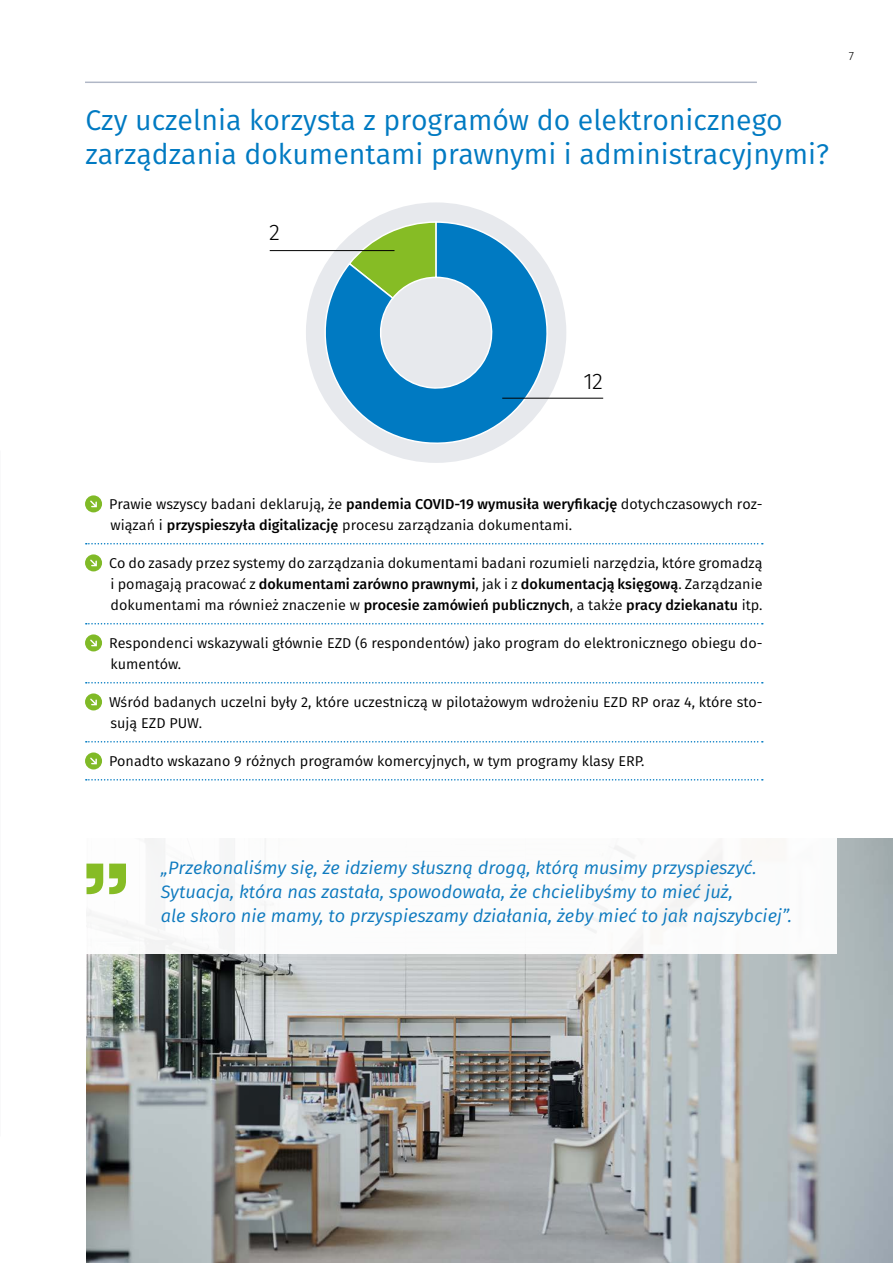
<style>
.page{position:relative;width:893px;height:1263px;background:#fff}
.page>*{position:absolute;margin:0;border:0;box-sizing:border-box;transform-origin:0 0}
.t1{font:28.5px/34.2px "Fira Sans";color:#007ac2}
.t2{font:300 22.5px "Fira Sans";color:#000}
.t3{font:italic 18px/24px "Fira Sans";color:#0e7abf}
.t4{font:14.25px/21px "Fira Sans";color:#000}
.t5{font:300 12px "Fira Sans";color:#000}
.s1{font-weight:500}
</style>
<div class="page">
<hr style="left:85px;top:82px;width:672px;height:1px;background:#b0b7c6">
<img style="left:86px;top:838px;width:807px;height:425px">
<div style="left:71px;top:823px;width:766px;height:130px;background:#fff"></div>
<svg style="left:86px;top:543px;width:677px;height:1px"></svg>
<svg style="left:86px;top:623px;width:677px;height:1px"></svg>
<svg style="left:86px;top:682px;width:677px;height:1px"></svg>
<svg style="left:86px;top:741px;width:677px;height:1px"></svg>
<svg style="left:86px;top:779px;width:677px;height:1px"></svg>
<div style="left:85px;top:495px;width:17px;height:17px;background:#80ba27;border-radius:50%"></div>
<svg style="left:90px;top:500px;width:7px;height:7px"></svg>
<div style="left:85px;top:554px;width:17px;height:17px;background:#80ba27;border-radius:50%"></div>
<svg style="left:90px;top:559px;width:7px;height:7px"></svg>
<div style="left:85px;top:634px;width:17px;height:17px;background:#80ba27;border-radius:50%"></div>
<svg style="left:90px;top:639px;width:7px;height:7px"></svg>
<div style="left:85px;top:693px;width:17px;height:17px;background:#80ba27;border-radius:50%"></div>
<svg style="left:90px;top:698px;width:7px;height:7px"></svg>
<div style="left:85px;top:752px;width:17px;height:17px;background:#80ba27;border-radius:50%"></div>
<svg style="left:90px;top:757px;width:7px;height:7px"></svg>
<div style="left:306px;top:202px;width:260px;height:261px;background:#e7e9ed;border-radius:50%"></div>
<svg style="left:318px;top:221px;width:235px;height:227px"></svg>
<hr style="left:270px;top:250px;width:124px;height:1px;background:#000">
<hr style="left:502px;top:398px;width:101px;height:1px;background:#000">
<svg style="left:86px;top:863px;width:40px;height:31px"></svg>
<h1 class="t1" style="left:85px;top:102px;width:745px">Czy uczelnia korzysta z programów do elektronicznego zarządzania dokumentami prawnymi i administracyjnymi?</h1>
<p class="t5" style="left:849px;top:47px;width:7px">7</p>
<h2 class="t2" style="left:269px;top:216px;width:12px">2</h2>
<h2 class="t2" style="left:583px;top:365px;width:21px">12</h2>
<p class="t4" style="left:109px;top:493px;width:655px">Prawie wszyscy badani deklarują, że <span class="s1">pandemia COVID-19 wymusiła weryfikację</span> dotychczasowych roz&shy;wiązań i <span class="s1">przyspieszyła digitalizację</span> procesu zarządzania dokumentami.</p>
<p class="t4" style="left:109px;top:552px;width:655px;text-align:justify">Co do zasady przez systemy do zarządzania dokumentami badani rozumieli narzędzia, które gromadzą i pomagają pracować z <span class="s1">dokumentami zarówno prawnymi</span>, jak i z <span class="s1">dokumentacją księgową</span>. Zarządzanie dokumentami ma również znaczenie w <span class="s1">procesie zamówień publicznych</span>, a także <span class="s1">pracy dziekanatu</span> itp.</p>
<p class="t4" style="left:109px;top:632px;width:655px">Respondenci wskazywali głównie EZD (6 respondentów) jako program do elektronicznego obiegu do&shy;kumentów.</p>
<p class="t4" style="left:109px;top:691px;width:655px">Wśród badanych uczelni były 2, które uczestniczą w pilotażowym wdrożeniu EZD RP oraz 4, które sto&shy;sują EZD PUW.</p>
<p class="t4" style="left:109px;top:750px;width:537px">Ponadto wskazano 9 różnych programów komercyjnych, w tym programy klasy ERP.</p>
<p class="t3" style="left:161px;top:855px;width:633px">„Przekonaliśmy się, że idziemy słuszną drogą, którą musimy przyspieszyć.<br>Sytuacja, która nas zastała, spowodowała, że chcielibyśmy to mieć już,<br>ale skoro nie mamy, to przyspieszamy działania, żeby mieć to jak najszybciej”.</p>
</div>
